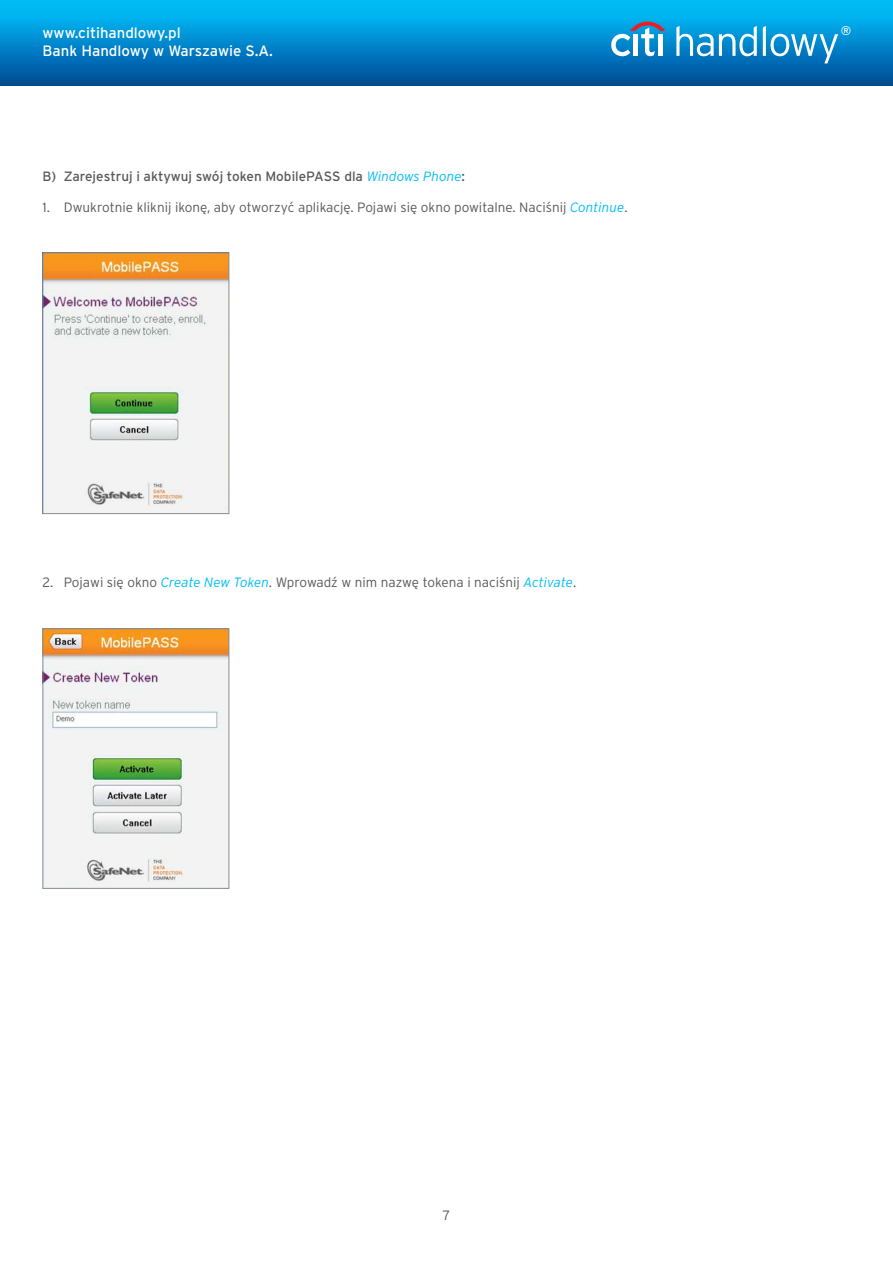
<style>
.page{position:relative;width:893px;height:1263px;background:#fff}
.page>*{position:absolute;margin:0;border:0;box-sizing:border-box;transform-origin:0 0}
.t1{font:15px/18px "Interstate Pl";color:#fff}
.t2{font:300 13.5px "Interstate Pl";color:#58595b}
.t3{font:13.5px "Interstate Pl";color:#58595b}
.t4{font:12.6px "Interstate Pl";color:#fff}
.s1{font-weight:300;font-style:italic;color:#00bdf2}
.s2{font-style:italic;color:#00bdf2}
</style>
<div class="page">
<div style="left:0;top:0;width:893px;height:85px;background:linear-gradient(to bottom,#00c7ff,#004b97)"></div>
<svg style="left:676px;top:26px;width:81px;height:30px"></svg>
<svg style="left:763px;top:26px;width:75px;height:37px"></svg>
<svg style="left:611px;top:22px;width:54px;height:34px"></svg>
<div style="left:658px;top:34px;width:5px;height:22px;background:#fff"></div>
<img style="left:45px;top:630px;width:182px;height:257px">
<div style="left:43px;top:628px;width:186px;height:261px;border:1px solid #8a8c8e"></div>
<img style="left:45px;top:255px;width:182px;height:257px">
<div style="left:43px;top:253px;width:186px;height:261px;border:1px solid #8a8c8e"></div>
<p class="t1" style="left:43px;top:24px;width:232px">www.citihandlowy.pl<br>Bank Handlowy w Warszawie S.A.</p>
<p class="t4" style="left:841px;top:24px;width:12px">®</p>
<p class="t3" style="left:43px;top:169px;width:424px">B) Zarejestruj i aktywuj swój token MobilePASS dla <span class="s1">Windows Phone</span>:</p>
<p class="t2" style="left:43px;top:200px;width:586px">1. Dwukrotnie kliknij ikonę, aby otworzyć aplikację. Pojawi się okno powitalne. Naciśnij <span class="s2">Continue</span>.</p>
<p class="t2" style="left:43px;top:574px;width:535px">2. Pojawi się okno <span class="s2">Create New Token</span>. Wprowadź w nim nazwę tokena i naciśnij <span class="s2">Activate</span>.</p>
<p class="t2" style="left:443px;top:1208px;width:9px">7</p>
</div>
